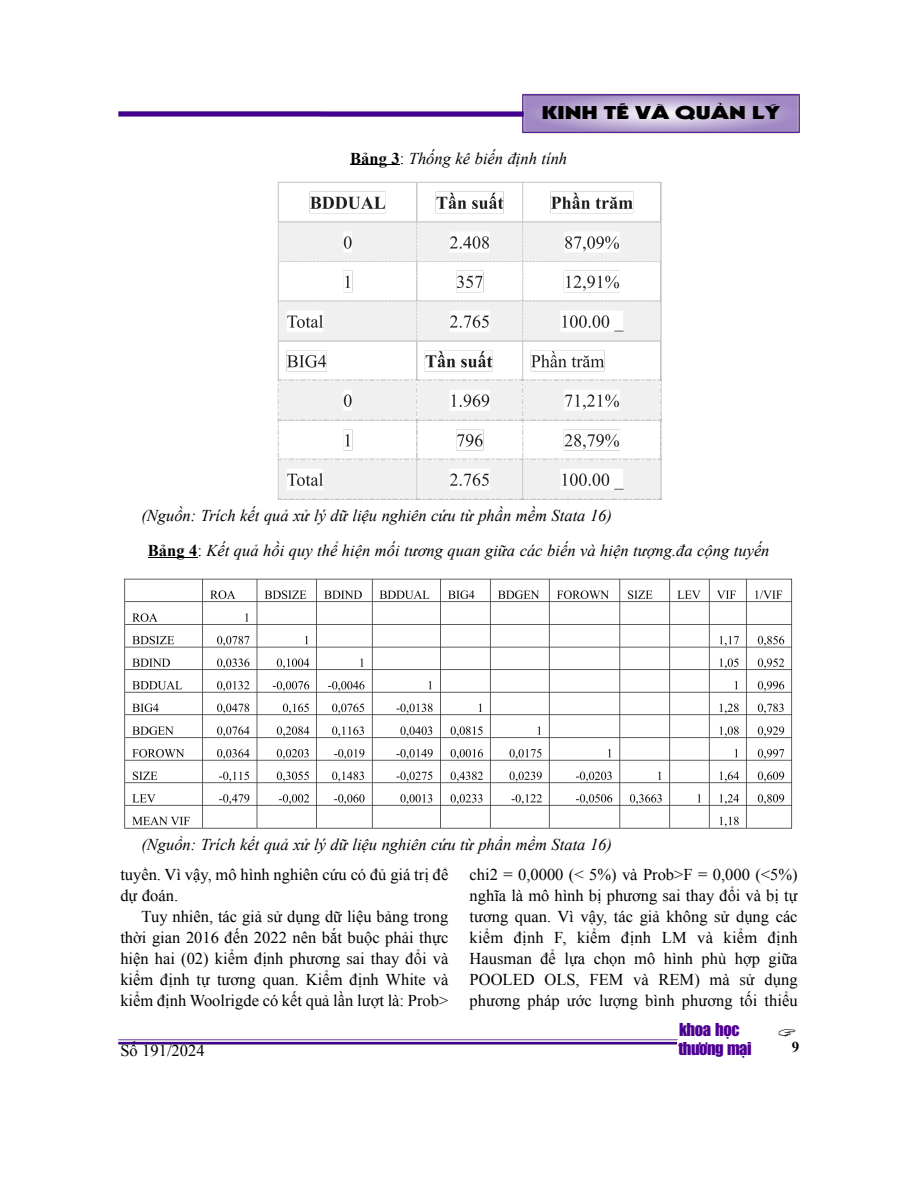
<style>
.page{position:relative;width:918px;height:1188px;background:#fff}
.page>*{position:absolute;margin:0;border:0;box-sizing:border-box;transform-origin:0 0}
.t1{font:18px "UTM Kabel KT";color:#000;scale:1.45 1}
.t2{font:16.5px/21px "Times New Roman";color:#000;text-align:justify}
.t3{font:italic 16.5px/35.5px "Times New Roman";color:#000}
.t4{font:16.5px "UTM Impact";letter-spacing:-.03em;color:#4e0091}
.t5{font:700 15px "Times New Roman";color:#000}
.s1{font-weight:700;font-style:normal}
.s2{font-style:normal}
</style>
<div class="page">
<img style="left:118px;top:1039px;width:560px;height:6px">
<img style="left:522px;top:93px;width:278px;height:41px">
<img style="left:118px;top:110px;width:408px;height:8px">
<div style="left:677px;top:1040px;width:82px;height:26px;background:#fff"></div>
<hr style="left:350px;top:165px;width:50px;height:1px;background:#000">
<img style="left:277px;top:181px;width:386px;height:319px">
<hr style="left:148px;top:557px;width:49px;height:1px;background:#000">
<img style="left:124px;top:578px;width:669px;height:251px">
<p class="t1" style="left:541px;top:101px;width:166px">KINH TẾ VÀ QUẢN LÝ</p>
<p class="t3" style="left:350px;top:140px;width:218px"><span class="s1">Bảng 3</span><span class="s2">:</span> Thống kê biến định tính</p>
<p class="t3" style="left:148px;top:497px;width:623px;text-indent:-7px">(Nguồn: Trích kết quả xử lý dữ liệu nghiên cứu từ phần mềm Stata 16)<br><span class="s1">Bảng 4</span><span class="s2">:</span> Kết quả hồi quy thể hiện mối tương quan giữa các biến và hiện tượng.đa cộng tuyến</p>
<p class="t3" style="left:141px;top:827px;width:472px">(Nguồn: Trích kết quả xử lý dữ liệu nghiên cứu từ phần mềm Stata 16)</p>
<p class="t2" style="left:120px;top:864px;width:330px">tuyến. Vì vậy, mô hình nghiên cứu có đủ giá trị để dự đoán.</p>
<p class="t2" style="left:120px;top:906px;width:330px;text-indent:21px">Tuy nhiên, tác giả sử dụng dữ liệu bảng trong thời gian 2016 đến 2022 nên bắt buộc phải thực hiện hai (02) kiểm định phương sai thay đổi và kiểm định tự tương quan. Kiểm định White và kiểm định Woolrigde có kết quả lần lượt là: Prob&gt;</p>
<p class="t2" style="left:120px;top:1040px;width:86px">Số 191/2024</p>
<p class="t2" style="left:470px;top:864px;width:330px">chi2 = 0,0000 (&lt; 5%) và Prob&gt;F = 0,000 (&lt;5%) nghĩa là mô hình bị phương sai thay đổi và bị tự tương quan. Vì vậy, tác giả không sử dụng các kiểm định F, kiểm định LM và kiểm định Hausman để lựa chọn mô hình phù hợp giữa POOLED OLS, FEM và REM) mà sử dụng phương pháp ước lượng bình phương tối thiểu</p>
<p class="t5" style="left:792px;top:1039px;width:9px">9</p>
<p class="t4" style="left:679px;top:1018px;width:62px">khoa học</p>
<p class="t4" style="left:678px;top:1037px;width:75px">thương mại</p>
</div>
